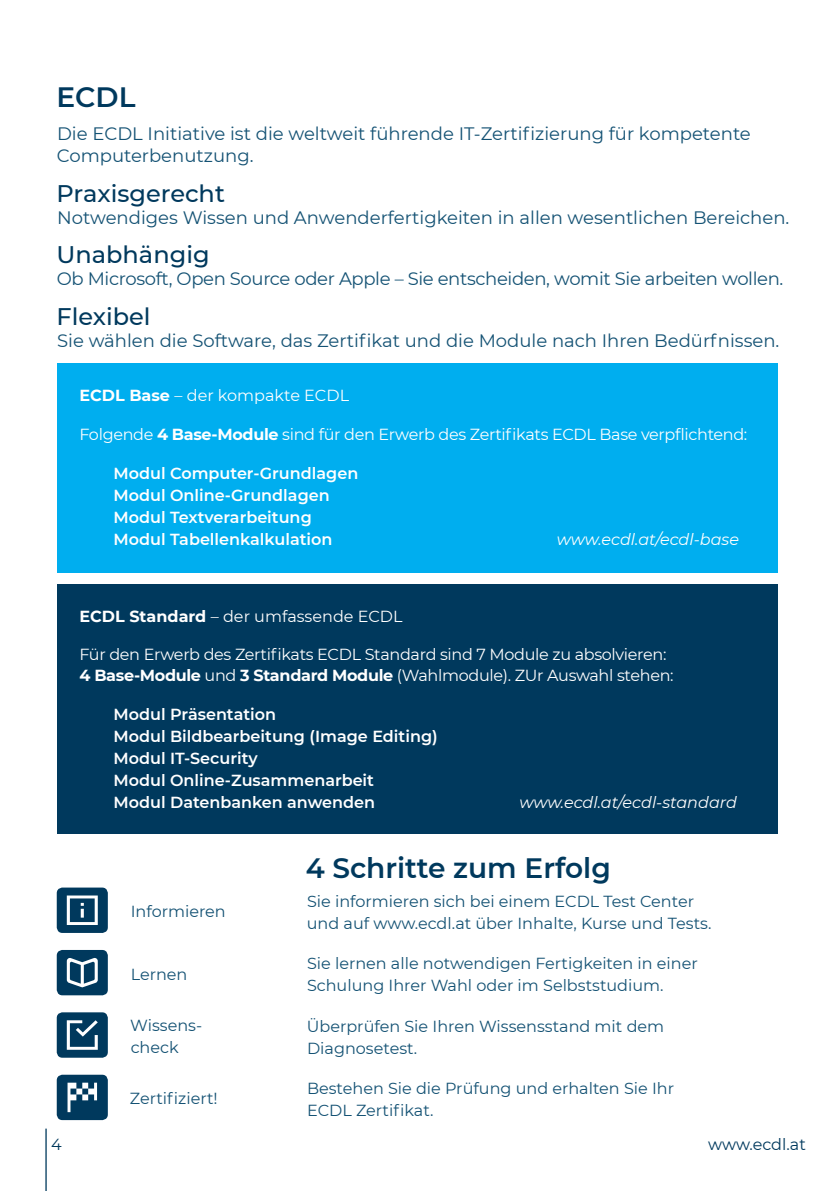
<style>
.page{position:relative;width:840px;height:1191px;background:#fff}
.page>*{position:absolute;margin:0;border:0;box-sizing:border-box;transform-origin:0 0}
.Inhalt_H2_blau{font:600 28px "Montserrat";color:#00395d}
.H3_Werbung_ohne_Abst{font:500 24px "Montserrat";color:#00395d}
.Text_Werbung_klein{font:18px/22px "Montserrat";color:#145274}
.Text_Werbung_klein-2{font:18px "Montserrat";letter-spacing:-.02em;color:#145274}
.Einleitungstext_blau{font:16px/22px "Montserrat";color:#145274}
.Fliesstext_weiss_ein{font:600 16px "Montserrat";color:#fff}
.Fliesstext_Einleitun{font:16px/21px "Montserrat";letter-spacing:-.02em;color:#fff}
.Fliesstext_Einleitun-2{font:16px "Montserrat";color:#fff}
.Fliesstext_weiss_ein-2{font:italic 16px "Montserrat";color:#fff}
.Fusszeile_links{font:16px "Montserrat";letter-spacing:-.005em;color:#00395d}
.s1{font-weight:700}
</style>
<div class="page">
<hr style="left:45px;top:1128px;width:2px;height:63px;background:#00395d">
<div style="left:57px;top:887px;width:51px;height:46px;background:#00395d;border-radius:6px"></div>
<div style="left:57px;top:950px;width:51px;height:45px;background:#00395d;border-radius:6px"></div>
<div style="left:57px;top:1012px;width:51px;height:45px;background:#00395d;border-radius:6px"></div>
<div style="left:57px;top:1074px;width:51px;height:46px;background:#00395d;border-radius:6px"></div>
<svg style="left:67px;top:895px;width:31px;height:30px"></svg>
<svg style="left:67px;top:958px;width:31px;height:29px"></svg>
<svg style="left:67px;top:1020px;width:31px;height:29px"></svg>
<svg style="left:67px;top:1082px;width:30px;height:30px"></svg>
<div style="left:57px;top:363px;width:720px;height:210px;background:#00aeef"></div>
<div style="left:57px;top:584px;width:720px;height:249px;background:#00395d"></div>
<h2 class="Inhalt_H2_blau" style="left:56px;top:77px;width:80px">ECDL</h2>
<p class="Text_Werbung_klein" style="left:57px;top:122px;width:695px">Die ECDL Initiative ist die weltweit führende IT-Zertifizierung für kompetente<br>Computerbenutzung.</p>
<h3 class="H3_Werbung_ohne_Abst" style="left:57px;top:176px;width:170px">Praxisgerecht</h3>
<p class="Text_Werbung_klein" style="left:57px;top:206px;width:733px">Notwendiges Wissen und Anwenderfertigkeiten in allen wesentlichen Bereichen.</p>
<h3 class="H3_Werbung_ohne_Abst" style="left:56px;top:238px;width:154px">Unabhängig</h3>
<p class="Text_Werbung_klein-2" style="left:57px;top:266px;width:727px">Ob Microsoft, Open Source oder Apple – Sie entscheiden, womit Sie arbeiten wollen.</p>
<h3 class="H3_Werbung_ohne_Abst" style="left:57px;top:299px;width:95px">Flexibel</h3>
<p class="Text_Werbung_klein" style="left:57px;top:328px;width:723px">Sie wählen die Software, das Zertifikat und die Module nach Ihren Bedürfnissen.</p>
<p class="Fliesstext_Einleitun-2" style="left:79px;top:384px;width:271px"><span class="s1">ECDL Base</span> – der kompakte ECDL</p>
<p class="Fliesstext_Einleitun" style="left:79px;top:423px;width:669px">Folgende <span class="s1">4 Base-Module</span> sind für den Erwerb des Zertifikats ECDL Base verpflichtend:</p>
<p class="Fliesstext_weiss_ein" style="left:113px;top:462px;width:246px">Modul Computer-Grundlagen</p>
<p class="Fliesstext_weiss_ein" style="left:113px;top:484px;width:218px">Modul Online-Grundlagen</p>
<p class="Fliesstext_weiss_ein" style="left:113px;top:506px;width:200px">Modul Textverarbeitung</p>
<p class="Fliesstext_weiss_ein" style="left:113px;top:528px;width:220px">Modul Tabellenkalkulation</p>
<p class="Fliesstext_weiss_ein-2" style="left:556px;top:528px;width:184px">www.ecdl.at/ecdl-base</p>
<p class="Fliesstext_Einleitun-2" style="left:79px;top:605px;width:324px"><span class="s1">ECDL Standard</span> – der umfassende ECDL</p>
<p class="Fliesstext_Einleitun" style="left:79px;top:643px;width:595px">Für den Erwerb des Zertifikats ECDL Standard sind 7 Module zu absolvieren:<br><span class="s1">4 Base-Module</span> und <span class="s1">3 Standard Module</span> (Wahlmodule). ZUr Auswahl stehen:</p>
<p class="Fliesstext_weiss_ein" style="left:113px;top:703px;width:164px">Modul Präsentation</p>
<p class="Fliesstext_weiss_ein" style="left:113px;top:725px;width:325px">Modul Bildbearbeitung (Image Editing)</p>
<p class="Fliesstext_weiss_ein" style="left:113px;top:747px;width:145px">Modul IT-Security</p>
<p class="Fliesstext_weiss_ein" style="left:113px;top:769px;width:262px">Modul Online-Zusammenarbeit</p>
<p class="Fliesstext_weiss_ein" style="left:113px;top:791px;width:263px">Modul Datenbanken anwenden</p>
<p class="Fliesstext_weiss_ein-2" style="left:519px;top:791px;width:219px">www.ecdl.at/ecdl-standard</p>
<p class="Einleitungstext_blau" style="left:131px;top:900px;width:96px">Informieren</p>
<p class="Einleitungstext_blau" style="left:131px;top:962px;width:58px">Lernen</p>
<p class="Einleitungstext_blau" style="left:130px;top:1013px;width:73px">Wissens&shy;check</p>
<p class="Einleitungstext_blau" style="left:130px;top:1087px;width:89px">Zertifiziert!</p>
<h2 class="Inhalt_H2_blau" style="left:305px;top:848px;width:306px">4 Schritte zum Erfolg</h2>
<p class="Einleitungstext_blau" style="left:306px;top:889px;width:406px">Sie informieren sich bei einem ECDL Test Center und auf www.ecdl.at über Inhalte, Kurse und Tests.</p>
<p class="Einleitungstext_blau" style="left:307px;top:952px;width:392px">Sie lernen alle notwendigen Fertigkeiten in einer<br>Schulung Ihrer Wahl oder im Selbststudium.</p>
<p class="Einleitungstext_blau" style="left:307px;top:1014px;width:358px">Überprüfen Sie Ihren Wissensstand mit dem<br>Diagnosetest.</p>
<p class="Einleitungstext_blau" style="left:307px;top:1077px;width:368px">Bestehen Sie die Prüfung und erhalten Sie Ihr<br>ECDL Zertifikat.</p>
<p class="Fusszeile_links" style="left:51px;top:1133px;width:12px">4</p>
<p class="Fusszeile_links" style="left:707px;top:1133px;width:99px">www.ecdl.at</p>
</div>
